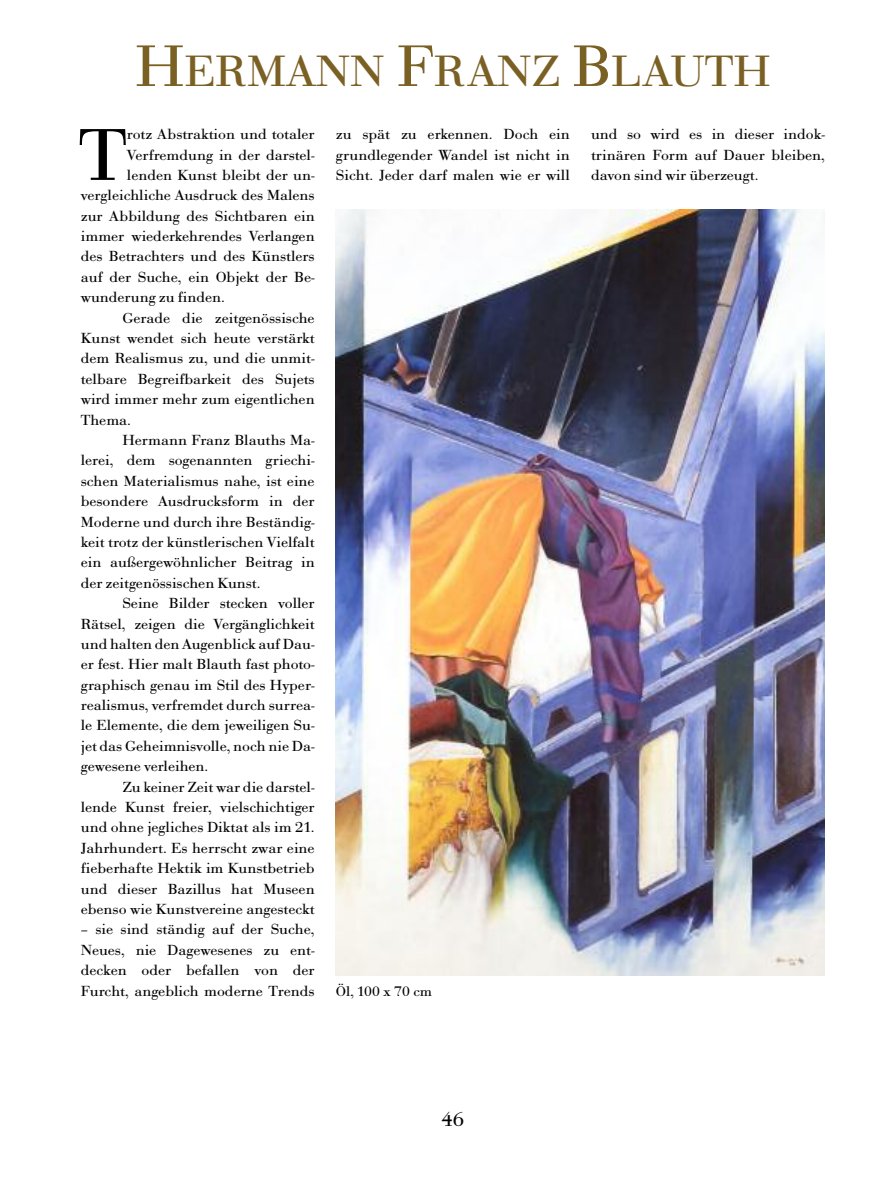
<style>
.page{position:relative;width:893px;height:1191px;background:#fff}
.page>*{position:absolute;margin:0;border:0;box-sizing:border-box;transform-origin:0 0}
.t1{font:76.2px "Bodoni";color:#000}
.t2{font:45.6px "Bodoni";color:#7b6024}
.t3{font:20.85px "Bodoni";color:#000}
.t4{font:15.15px/20.4px "Bodoni";color:#000;text-align:justify}
.t5{font:14.4px "Bodoni";color:#000}
.s1{font-size:60.75px}
</style>
<div class="page">
<img style="left:336px;top:210px;width:489px;height:765px">
<h2 class="t2" style="left:135px;top:44px;width:637px"><span class="s1">H</span>ERMANN <span class="s1">F</span>RANZ <span class="s1">B</span>LAUTH</h2>
<h1 class="t1" style="left:79px;top:109px;width:50px">T</h1>
<p class="t4" style="left:127px;top:124px;width:189px">rotz Abstraktion und totaler</p>
<p class="t4" style="left:127px;top:144px;width:189px">Verfremdung in der darstel-</p>
<p class="t4" style="left:127px;top:164px;width:189px">lenden Kunst bleibt der un-</p>
<p class="t4" style="left:81px;top:185px;width:235px">vergleichliche Ausdruck des Malens</p>
<p class="t4" style="left:81px;top:205px;width:235px">zur Abbildung des Sichtbaren ein</p>
<p class="t4" style="left:81px;top:226px;width:235px">immer wiederkehrendes Verlangen</p>
<p class="t4" style="left:81px;top:246px;width:235px">des Betrachters und des Künstlers</p>
<p class="t4" style="left:81px;top:266px;width:235px">auf der Suche, ein Objekt der Be-</p>
<p class="t4" style="left:81px;top:287px;width:146px">wunderung zu finden.</p>
<p class="t4" style="left:122px;top:307px;width:194px">Gerade die zeitgenössische</p>
<p class="t4" style="left:81px;top:327px;width:235px">Kunst wendet sich heute verstärkt</p>
<p class="t4" style="left:81px;top:348px;width:235px">dem Realismus zu, und die unmit-</p>
<p class="t4" style="left:81px;top:368px;width:235px">telbare Begreifbarkeit des Sujets</p>
<p class="t4" style="left:81px;top:389px;width:235px">wird immer mehr zum eigentlichen</p>
<p class="t4" style="left:81px;top:409px;width:52px">Thema.</p>
<p class="t4" style="left:122px;top:429px;width:194px">Hermann Franz Blauths Ma-</p>
<p class="t4" style="left:81px;top:450px;width:235px">lerei, dem sogenannten griechi-</p>
<p class="t4" style="left:81px;top:470px;width:235px">schen Materialismus nahe, ist eine</p>
<p class="t4" style="left:81px;top:491px;width:235px">besondere Ausdrucksform in der</p>
<p class="t4" style="left:81px;top:511px;width:235px">Moderne und durch ihre Beständig-</p>
<p class="t4" style="left:81px;top:531px;width:235px">keit trotz der künstlerischen Vielfalt</p>
<p class="t4" style="left:81px;top:552px;width:235px">ein außergewöhnlicher Beitrag in</p>
<p class="t4" style="left:81px;top:572px;width:181px">der zeitgenössischen Kunst.</p>
<p class="t4" style="left:122px;top:592px;width:194px">Seine Bilder stecken voller</p>
<p class="t4" style="left:81px;top:613px;width:235px">Rätsel, zeigen die Vergänglichkeit</p>
<p class="t4" style="left:81px;top:633px;width:235px">und halten den Augenblick auf Dau-</p>
<p class="t4" style="left:81px;top:654px;width:235px">er fest. Hier malt Blauth fast photo-</p>
<p class="t4" style="left:81px;top:674px;width:235px">graphisch genau im Stil des Hyper-</p>
<p class="t4" style="left:81px;top:694px;width:235px">realismus, verfremdet durch surrea-</p>
<p class="t4" style="left:81px;top:715px;width:235px">le Elemente, die dem jeweiligen Su-</p>
<p class="t4" style="left:81px;top:735px;width:235px">jet das Geheimnisvolle, noch nie Da-</p>
<p class="t4" style="left:81px;top:756px;width:129px">gewesene verleihen.</p>
<p class="t4" style="left:122px;top:776px;width:194px">Zu keiner Zeit war die darstel-</p>
<p class="t4" style="left:81px;top:796px;width:235px">lende Kunst freier, vielschichtiger</p>
<p class="t4" style="left:81px;top:817px;width:235px">und ohne jegliches Diktat als im 21.</p>
<p class="t4" style="left:81px;top:837px;width:235px">Jahrhundert. Es herrscht zwar eine</p>
<p class="t4" style="left:81px;top:857px;width:235px">fieberhafte Hektik im Kunstbetrieb</p>
<p class="t4" style="left:81px;top:878px;width:235px">und dieser Bazillus hat Museen</p>
<p class="t4" style="left:81px;top:898px;width:235px">ebenso wie Kunstvereine angesteckt</p>
<p class="t4" style="left:81px;top:919px;width:235px">– sie sind ständig auf der Suche, Neues, nie Dagewesenes zu ent&shy;decken oder befallen von der Furcht, angeblich moderne Trends</p>
<p class="t4" style="left:336px;top:124px;width:235px">zu spät zu erkennen. Doch ein grundlegender Wandel ist nicht in Sicht. Jeder darf malen wie er will</p>
<p class="t4" style="left:591px;top:124px;width:235px">und so wird es in dieser indok&shy;trinären Form auf Dauer bleiben, davon sind wir überzeugt.</p>
<p class="t5" style="left:336px;top:982px;width:98px">Öl, 100 x 70 cm</p>
<h3 class="t3" style="left:441px;top:1106px;width:24px">46</h3>
</div>
